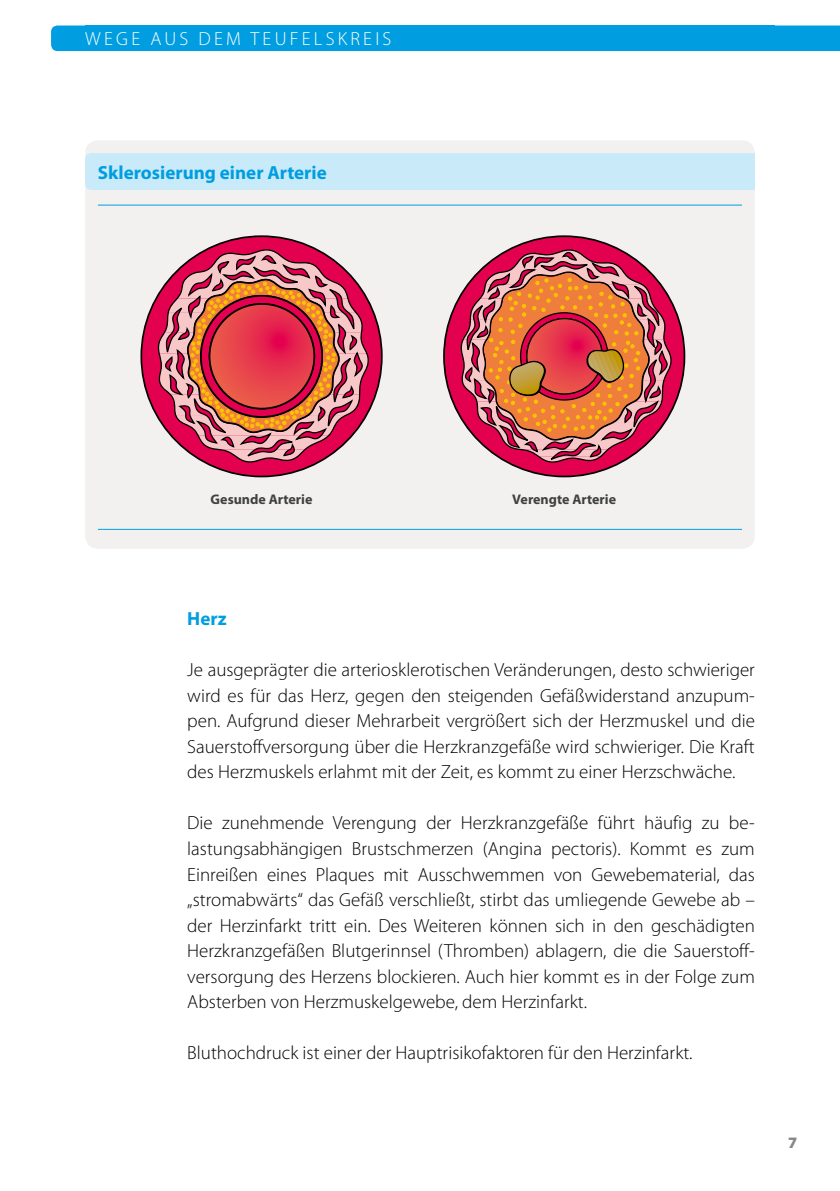
<style>
.page{position:relative;width:840px;height:1191px;background:#fff}
.page>*{position:absolute;margin:0;border:0;box-sizing:border-box;transform-origin:0 0}
.t1{font:300 19px/25.6px "Myriad Pro";color:#000;text-align:justify}
.t2{font:700 19px "Myriad Pro";color:#009ee0}
.t3{font:300 19px "Myriad Pro";letter-spacing:.17em;color:#fff}
.t4{font:900 16px "Myriad Pro";color:#868889}
.t5{font:700 14px "Myriad Pro";color:#3f413f}
</style>
<div class="page">
<div style="left:51px;top:26px;width:788px;height:25px;background:#009ee0"></div>
<div style="left:85px;top:26px;width:689px;height:25px;background:#009ee0"></div>
<div style="left:85px;top:140px;width:669px;height:409px;background:#f3f1f0;border-radius:13px"></div>
<div style="left:85px;top:153px;width:669px;height:37px;background:#c8eaf9"></div>
<hr style="left:98px;top:205px;width:643px;height:1px;background:#009ee0">
<hr style="left:98px;top:529px;width:643px;height:1px;background:#009ee0">
<svg style="left:443px;top:235px;width:242px;height:242px"></svg>
<svg style="left:459px;top:249px;width:211px;height:214px;background:#d0675e"></svg>
<svg style="left:140px;top:235px;width:242px;height:242px"></svg>
<svg style="left:158px;top:249px;width:210px;height:214px;background:#cd5f69"></svg>
<p class="t3" style="left:85px;top:29px;width:307px">WEGE AUS DEM TEUFELSKREIS</p>
<p class="t2" style="left:98px;top:162px;width:230px">Sklerosierung einer Arterie</p>
<p class="t5" style="left:210px;top:491px;width:103px">Gesunde Arterie</p>
<p class="t5" style="left:512px;top:491px;width:105px">Verengte Arterie</p>
<p class="t2" style="left:187px;top:608px;width:41px">Herz</p>
<p class="t1" style="left:187px;top:657px;width:568px">Je ausgeprägter die arteriosklerotischen Veränderungen, desto schwieriger wird es für das Herz, gegen den steigenden Gefäßwiderstand anzupum&shy;pen. Aufgrund dieser Mehrarbeit vergrößert sich der Herzmuskel und die Sauerstoffversorgung über die Herzkranzgefäße wird schwieriger. Die Kraft des Herzmuskels erlahmt mit der Zeit, es kommt zu einer Herzschwäche.</p>
<p class="t1" style="left:187px;top:810px;width:568px">Die zunehmende Verengung der Herzkranzgefäße führt häufig zu be&shy;lastungsabhängigen Brustschmerzen (Angina pectoris). Kommt es zum Einreißen eines Plaques mit Ausschwemmen von Gewebematerial, das „stromabwärts“ das Gefäß verschließt, stirbt das umliegende Gewebe ab – der Herzinfarkt tritt ein. Des Weiteren können sich in den geschädigten Herzkranzgefäßen Blutgerinnsel (Thromben) ablagern, die die Sauerstoff&shy;versorgung des Herzens blockieren. Auch hier kommt es in der Folge zum Absterben von Herzmuskelgewebe, dem Herzinfarkt.</p>
<p class="t1" style="left:187px;top:1040px;width:506px">Bluthochdruck ist einer der Hauptrisikofaktoren für den Herzinfarkt.</p>
<p class="t4" style="left:787px;top:1134px;width:11px">7</p>
</div>
